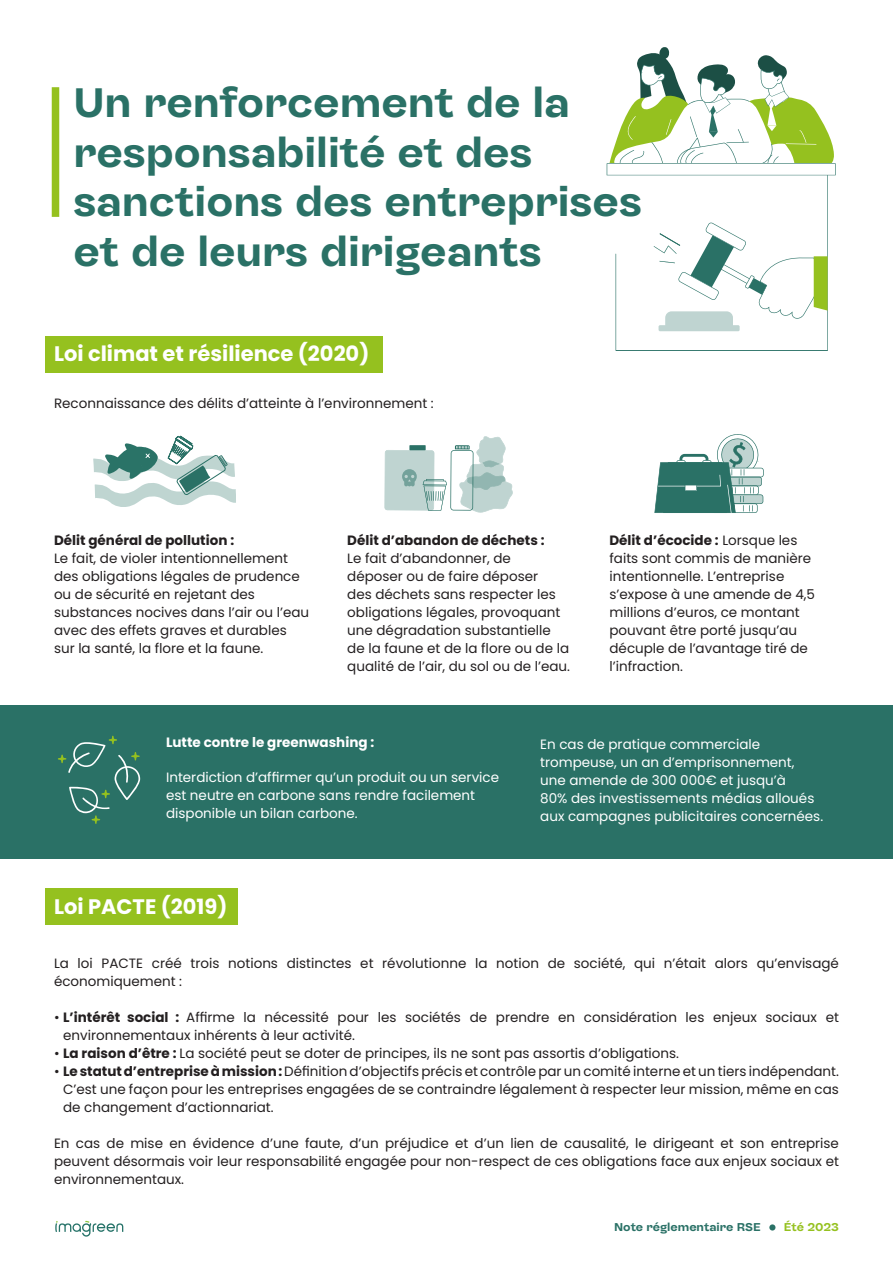
<style>
.page{position:relative;width:893px;height:1263px;background:#fff}
.page>*{position:absolute;margin:0;border:0;box-sizing:border-box;transform-origin:0 0}
.t1{font:700 43.5px/49.5px "Sombra";color:#2a7166}
.t2{font:700 21px "Poppins";color:#fff}
.t3{font:13.5px/18px "Poppins";color:#231f20}
.t4{font:13.5px/18px "Poppins";color:#fff}
.t5{font:700 13.5px "Poppins";color:#231f20}
.t6{font:700 13.5px "Poppins";color:#fff}
.t7{font:700 12px "Sombra";color:#2a7166}
.t8{font:700 12px "Sombra";letter-spacing:-.005em;color:#95c11f}
.s1{font-weight:700}
</style>
<div class="page">
<svg style="left:55px;top:1221px;width:68px;height:15px"></svg>
<svg style="left:769px;top:1224px;width:6px;height:6px"></svg>
<svg style="left:607px;top:47px;width:229px;height:304px"></svg>
<div style="left:0;top:706px;width:893px;height:153px;background:#2a7166"></div>
<div style="left:45px;top:336px;width:338px;height:36px;background:#95c11f"></div>
<div style="left:45px;top:888px;width:193px;height:36px;background:#95c11f"></div>
<div style="left:52px;top:87px;width:7px;height:130px;background:#95c11f"></div>
<svg style="left:58px;top:736px;width:82px;height:88px"></svg>
<svg style="left:93px;top:436px;width:143px;height:71px"></svg>
<svg style="left:384px;top:436px;width:129px;height:77px"></svg>
<svg style="left:654px;top:434px;width:110px;height:79px"></svg>
<h1 class="t1" style="left:73px;top:78px;width:570px">Un renforcement de la responsabilité et des sanctions des entreprises et de leurs dirigeants</h1>
<h2 class="t2" style="left:54px;top:341px;width:317px">Loi climat et résilience (2020)</h2>
<p class="t3" style="left:54px;top:394px;width:381px">Reconnaissance des délits d’atteinte à l’environnement :</p>
<p class="t5" style="left:54px;top:532px;width:182px">Délit général de pollution :</p>
<p class="t3" style="left:54px;top:550px;width:257px">Le fait, de violer intentionnellement des obligations légales de prudence ou de sécurité en rejetant des substances nocives dans l’air ou l’eau avec des effets graves et durables sur la santé, la flore et la faune.</p>
<p class="t5" style="left:347px;top:532px;width:199px">Délit d’abandon de déchets :</p>
<p class="t3" style="left:347px;top:550px;width:224px">Le fait d’abandonner, de<br>déposer ou de faire déposer<br>des déchets sans respecter les obligations légales, provoquant une dégradation substantielle de la faune et de la flore ou de la qualité de l’air, du sol ou de l’eau.</p>
<p class="t3" style="left:609px;top:532px;width:207px"><span class="s1">Délit d’écocide :</span> Lorsque les faits sont commis de manière intentionnelle. L’entreprise s’expose à une amende de 4,5 millions d’euros, ce montant pouvant être porté jusqu’au décuple de l’avantage tiré de l’infraction.</p>
<p class="t6" style="left:166px;top:734px;width:210px">Lutte contre le greenwashing :</p>
<p class="t4" style="left:166px;top:768px;width:335px">Interdiction d’affirmer qu’un produit ou un service est neutre en carbone sans rendre facilement disponible un bilan carbone.</p>
<h2 class="t2" style="left:54px;top:894px;width:175px">Loi PACTE (2019)</h2>
<p class="t4" style="left:540px;top:735px;width:284px">En cas de pratique commerciale trompeuse, un an d’emprisonnement, une amende de 300 000€ et jusqu’à<br>80% des investissements médias alloués aux campagnes publicitaires concernées.</p>
<p class="t3" style="left:54px;top:954px;width:786px">La loi PACTE créé trois notions distinctes et révolutionne la notion de société, qui n’était alors qu’envisagé économiquement :</p>
<p class="t3" style="left:63px;top:1009px;width:777px;text-indent:-9px">• <span class="s1">L’intérêt social :</span> Affirme la nécessité pour les sociétés de prendre en considération les enjeux sociaux et environnementaux inhérents à leur activité.</p>
<p class="t3" style="left:54px;top:1045px;width:627px">• <span class="s1">La raison d’être :</span> La société peut se doter de principes, ils ne sont pas assortis d’obligations.</p>
<p class="t3" style="left:63px;top:1063px;width:777px;text-align:justify;text-indent:-9px">• <span class="s1">Le statut d’entreprise à mission :</span> Définition d’objectifs précis et contrôle par un comité interne et un tiers indépendant.<br>C’est une façon pour les entreprises engagées de se contraindre légalement à respecter leur mission, même en cas de changement d’actionnariat.</p>
<p class="t3" style="left:54px;top:1135px;width:786px;text-align:justify">En cas de mise en évidence d’une faute, d’un préjudice et d’un lien de causalité, le dirigeant et son entreprise peuvent désormais voir leur responsabilité engagée pour non-respect de ces obligations face aux enjeux sociaux et environnementaux.</p>
<p class="t7" style="left:614px;top:1221px;width:148px">Note réglementaire RSE</p>
<p class="t8" style="left:784px;top:1221px;width:57px">Été 2023</p>
</div>
